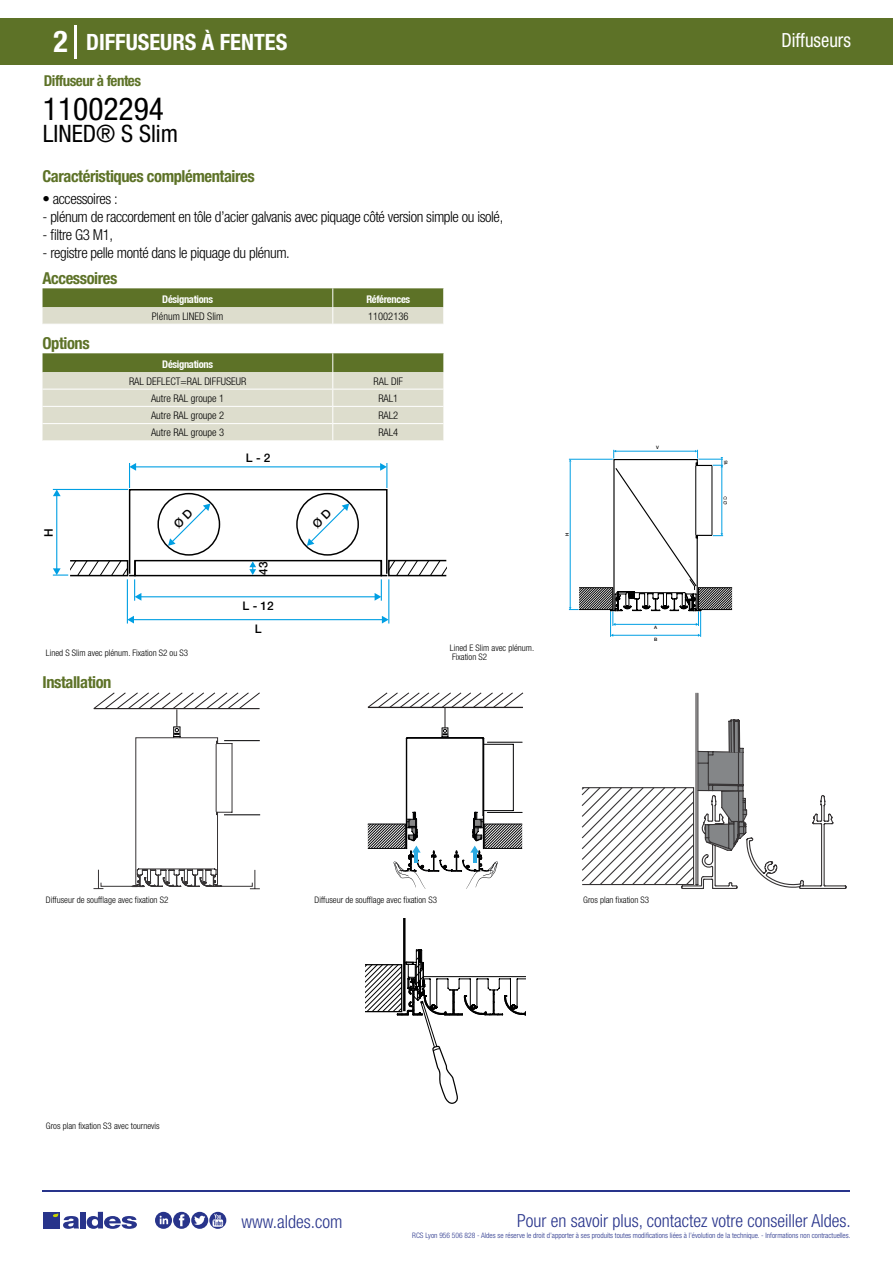
<style>
.page{position:relative;width:893px;height:1263px;background:#fff}
.page>*{position:absolute;margin:0;border:0;box-sizing:border-box;transform-origin:0 0}
.t1{font:condensed 31.5px "Helvetica Neue LT Std";color:#000}
.t2{font:700 condensed 30px "Helvetica Neue LT Std";color:#fff}
.t3{font:condensed 24px "Helvetica Neue LT Std";color:#000}
.t4{font:700 condensed 22.5px "Helvetica Neue LT Std";color:#fff}
.t5{font:condensed 19.5px "Helvetica Neue LT Std";color:#fff;scale:.95 1}
.t6{font:300 condensed 18px "Helvetica Neue";color:#28348b}
.t7{font:700 condensed 16.5px "Helvetica Neue LT Std";letter-spacing:-.025em;color:#5d7227}
.t8{font:300 condensed 15px "Helvetica Neue LT Std";letter-spacing:-.025em;color:#000}
.t9{font:700 condensed 15px "Helvetica Neue LT Std";letter-spacing:-.035em;color:#5d7227}
.t10{font:500 11.85px/22.2px "Helvetica Neue";color:#000;text-align:center}
.t11{font:300 condensed 10.5px "Helvetica Neue";color:#000}
.t12{font:700 condensed 10.5px "Helvetica Neue";letter-spacing:-.03em;color:#fff}
.t13{font:300 condensed 9px/9px "Helvetica Neue";color:#000}
.t14{font:300 condensed 7.5px "Helvetica Neue";color:#28348b}
.t15{font:500 4.65px "Helvetica Neue";color:#000}
</style>
<div class="page">
<div style="left:0;top:18px;width:893px;height:46px;background:#5d7227"></div>
<hr style="left:74px;top:25px;width:2px;height:33px;background:#fff">
<hr style="left:43px;top:1190px;width:807px;height:1px;background:#28348b">
<svg style="left:155px;top:1212px;width:71px;height:17px"></svg>
<div style="left:43px;top:1212px;width:17px;height:16px;background:#28348b"></div>
<div style="left:80px;top:1212px;width:6px;height:16px;background:#28348b"></div>
<svg style="left:87px;top:1212px;width:50px;height:17px"></svg>
<svg style="left:53px;top:1213px;width:26px;height:16px"></svg>
<svg style="left:43px;top:288px;width:401px;height:36px;background:#9ba678"></svg>
<svg style="left:43px;top:353px;width:401px;height:88px;background:#c3c7ac"></svg>
<hr style="left:127px;top:579px;width:1px;height:44px;background:#009fe3">
<hr style="left:388px;top:579px;width:1px;height:44px;background:#009fe3">
<hr style="left:133px;top:619px;width:250px;height:1px;background:#009fe3">
<svg style="left:382px;top:616px;width:7px;height:7px"></svg>
<svg style="left:127px;top:616px;width:7px;height:7px"></svg>
<svg style="left:569px;top:450px;width:163px;height:187px"></svg>
<svg style="left:93px;top:693px;width:167px;height:196px"></svg>
<hr style="left:224px;top:740px;width:36px;height:1px;background:#020203">
<hr style="left:224px;top:814px;width:36px;height:1px;background:#020203">
<svg style="left:368px;top:693px;width:155px;height:196px"></svg>
<svg style="left:582px;top:693px;width:264px;height:196px"></svg>
<svg style="left:366px;top:918px;width:159px;height:186px"></svg>
<svg style="left:53px;top:463px;width:393px;height:138px"></svg>
<h2 class="t2" style="left:54px;top:24px;width:16px">2</h2>
<h3 class="t4" style="left:86px;top:28px;width:203px">DIFFUSEURS À FENTES</h3>
<h3 class="t5" style="left:781px;top:29px;width:75px">Diffuseurs</h3>
<h3 class="t9" style="left:44px;top:71px;width:99px">Diffuseur à fentes</h3>
<h1 class="t1" style="left:43px;top:91px;width:122px">11002294</h1>
<h3 class="t3" style="left:43px;top:120px;width:137px">LINED® S Slim</h3>
<h3 class="t7" style="left:43px;top:166px;width:214px">Caractéristiques complémentaires</h3>
<h3 class="t8" style="left:43px;top:190px;width:77px">• accessoires :</h3>
<h3 class="t8" style="left:43px;top:208px;width:462px">- plénum de raccordement en tôle d’acier galvanis avec piquage côté version simple ou isolé,</h3>
<h3 class="t8" style="left:43px;top:226px;width:72px">- filtre G3 M1,</h3>
<h3 class="t8" style="left:43px;top:244px;width:249px">- registre pelle monté dans le piquage du plénum.</h3>
<h3 class="t7" style="left:43px;top:268px;width:76px">Accessoires</h3>
<p class="t12" style="left:162px;top:293px;width:52px">Désignations</p>
<p class="t12" style="left:366px;top:293px;width:45px">Références</p>
<p class="t11" style="left:152px;top:310px;width:73px">Plénum LINED Slim</p>
<p class="t11" style="left:368px;top:310px;width:42px">11002136</p>
<h3 class="t7" style="left:43px;top:333px;width:49px">Options</h3>
<p class="t12" style="left:162px;top:358px;width:52px">Désignations</p>
<p class="t11" style="left:129px;top:375px;width:119px">RAL DEFLECT=RAL DIFFUSEUR</p>
<p class="t11" style="left:374px;top:375px;width:31px">RAL DIF</p>
<p class="t11" style="left:151px;top:392px;width:75px">Autre RAL groupe 1</p>
<p class="t11" style="left:378px;top:392px;width:22px">RAL1</p>
<p class="t11" style="left:151px;top:409px;width:75px">Autre RAL groupe 2</p>
<p class="t11" style="left:378px;top:409px;width:22px">RAL2</p>
<p class="t11" style="left:151px;top:427px;width:75px">Autre RAL groupe 3</p>
<p class="t11" style="left:378px;top:427px;width:22px">RAL4</p>
<h3 class="t10" style="left:246px;top:446px;width:26px">L - 2</h3>
<h3 class="t10" style="left:37px;top:537px;width:10px;rotate:-90deg">H</h3>
<h3 class="t10" style="left:252px;top:574px;width:15px;rotate:-90deg">43</h3>
<h3 class="t10" style="left:243px;top:595px;width:33px">L - 12<br>L</h3>
<p class="t13" style="left:46px;top:648px;width:144px">Lined S Slim avec plénum. Fixation S2 ou S3</p>
<p class="t13" style="left:450px;top:644px;width:86px">Lined E Slim avec plénum.<br>Fixation S2</p>
<h3 class="t7" style="left:43px;top:672px;width:70px">Installation</h3>
<p class="t15" style="left:564px;top:536px;width:5px;rotate:-90deg">H</p>
<p class="t15" style="left:656px;top:445px;width:4px">V</p>
<p class="t15" style="left:654px;top:625px;width:5px">A</p>
<p class="t15" style="left:654px;top:636px;width:5px">B</p>
<p class="t15" style="left:723px;top:465px;width:7px;rotate:-90deg">15</p>
<p class="t13" style="left:46px;top:895px;width:124px">Diffuseur de soufflage avec fixation S2</p>
<p class="t13" style="left:315px;top:895px;width:124px">Diffuseur de soufflage avec fixation S3</p>
<p class="t13" style="left:583px;top:895px;width:67px">Gros plan fixation S3</p>
<p class="t13" style="left:46px;top:1121px;width:115px">Gros plan fixation S3 avec tournevis</p>
<h3 class="t6" style="left:241px;top:1211px;width:102px">www.aldes.com</h3>
<h3 class="t6" style="left:517px;top:1211px;width:335px">Pour en savoir plus, contactez votre conseiller Aldes.</h3>
<p class="t14" style="left:412px;top:1230px;width:440px">RCS Lyon 956 506 828 - Aldes se réserve le droit d’apporter à ses produits toutes modifications liées à l’évolution de la technique. - Informations non contractuelles.</p>
</div>
